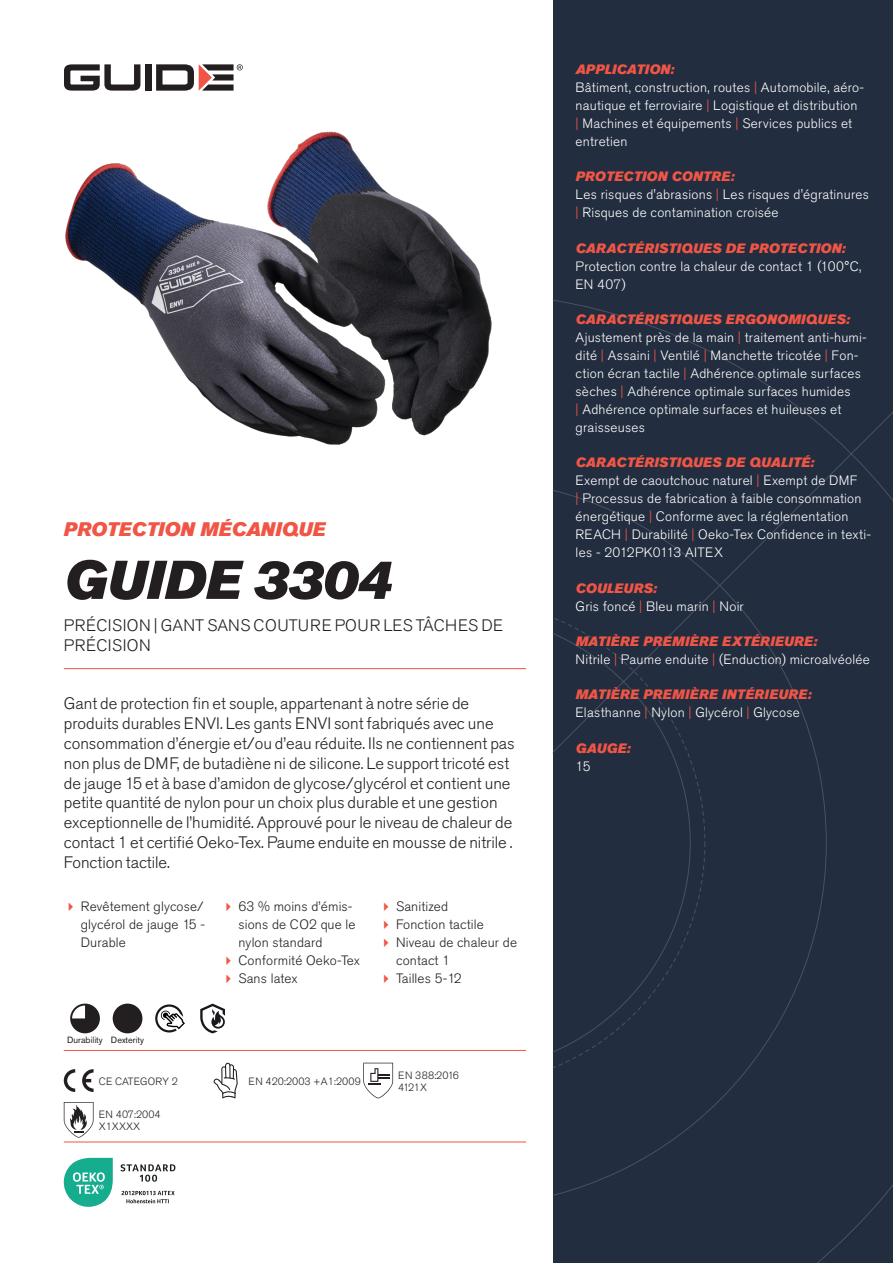
<style>
.page{position:relative;width:893px;height:1263px;background:#fff}
.page>*{position:absolute;margin:0;border:0;box-sizing:border-box;transform-origin:0 0}
.Rubrik{font:italic 54px "Akzidenz Grotesk Pro Super";color:#231f20}
.Överrubrik{font:italic 19.5px "Akzidenz Grotesk Pro Super";color:#f05545}
.Ingress{font:300 16.5px/19.8px "Akzidenz Grotesk Pro";color:#231f20}
.Product_-_AltSegment{font:300 16.5px/19.8px "Akzidenz Grotesk Pro";letter-spacing:.03em;color:#231f20}
.Produkt_-_Brödtext{font:300 13.5px/18px "Akzidenz Grotesk Pro";letter-spacing:.02em;color:#fff}
.Produkt_-_Namn{font:italic 13.5px "Akzidenz Grotesk Pro Super";letter-spacing:.015em;color:#f05545}
.t1{font:300 13.5px/18px "Akzidenz Grotesk Pro";letter-spacing:.01em;color:#231f20}
.t2{font:300 10.5px "Akzidenz Grotesk Pro";color:#231f20}
.Produkt_-_Egenskaper{font:9px "Akzidenz Grotesk Pro";color:#231f20}
.s1{color:#f05545}
</style>
<div class="page">
<div style="left:145px;top:64px;width:7px;height:27px;background:#231f20"></div>
<svg style="left:156px;top:64px;width:87px;height:27px"></svg>
<svg style="left:64px;top:64px;width:76px;height:27px"></svg>
<div style="left:553px;top:0;width:340px;height:1263px;background:#222d3f"></div>
<svg style="left:553px;top:300px;width:340px;height:963px"></svg>
<hr style="left:64px;top:1050px;width:462px;height:1px;background:#f05545">
<hr style="left:64px;top:1142px;width:462px;height:1px;background:#f05545">
<svg style="left:70px;top:1003px;width:30px;height:30px"></svg>
<div style="left:113px;top:1003px;width:29px;height:30px;background:#231f20;border-radius:50%"></div>
<svg style="left:155px;top:1004px;width:30px;height:28px"></svg>
<svg style="left:200px;top:1003px;width:25px;height:30px"></svg>
<svg style="left:64px;top:1069px;width:11px;height:23px"></svg>
<svg style="left:82px;top:1069px;width:12px;height:23px"></svg>
<svg style="left:214px;top:1063px;width:24px;height:35px"></svg>
<svg style="left:363px;top:1063px;width:30px;height:35px"></svg>
<svg style="left:64px;top:1102px;width:30px;height:36px"></svg>
<svg style="left:64px;top:1158px;width:49px;height:49px"></svg>
<svg style="left:121px;top:1164px;width:54px;height:18px"></svg>
<svg style="left:121px;top:1191px;width:54px;height:12px"></svg>
<img style="left:65px;top:131px;width:427px;height:314px">
<hr style="left:64px;top:668px;width:462px;height:1px;background:#f05545">
<p class="Överrubrik" style="left:64px;top:517px;width:264px">PROTECTION MÉCANIQUE</p>
<p class="Rubrik" style="left:64px;top:545px;width:329px">GUIDE 3304</p>
<p class="Product_-_AltSegment" style="left:64px;top:616px;width:441px">PRÉCISION | GANT SANS COUTURE POUR LES TÂCHES DE<br>PRÉCISION</p>
<p class="Ingress" style="left:64px;top:694px;width:452px">Gant de protection fin et souple, appartenant à notre série de produits durables ENVI. Les gants ENVI sont fabriqués avec une consommation d’énergie et/ou d’eau réduite. Ils ne contiennent pas non plus de DMF, de butadiène ni de silicone. Le support tricoté est de jauge 15 et à base d’amidon de glycose/glycérol et contient une petite quantité de nylon pour un choix plus durable et une gestion exceptionnelle de l’humidité. Approuvé pour le niveau de chaleur de contact 1 et certifié Oeko-Tex. Paume enduite en mousse de nitrile .<br>Fonction tactile.</p>
<p class="t1" style="left:81px;top:897px;width:126px;text-align:justify">Revêtement glycose/ glycérol de jauge 15 - Durable</p>
<p class="t1" style="left:238px;top:897px;width:119px">63 % moins d’émis&shy;sions de CO2 que le nylon standard</p>
<p class="t1" style="left:238px;top:951px;width:123px">Conformité Oeko-Tex</p>
<p class="t1" style="left:238px;top:969px;width:61px">Sans latex</p>
<p class="Produkt_-_Egenskaper" style="left:67px;top:1034px;width:37px">Durability</p>
<p class="Produkt_-_Egenskaper" style="left:111px;top:1034px;width:35px">Dexterity</p>
<p class="t2" style="left:99px;top:1074px;width:81px">CE CATEGORY 2</p>
<p class="t2" style="left:248px;top:1074px;width:114px">EN 420:2003 +A1:2009</p>
<p class="t2" style="left:99px;top:1107px;width:63px">EN 407:2004</p>
<p class="t2" style="left:99px;top:1119px;width:43px">X1XXXX</p>
<p class="t1" style="left:396px;top:897px;width:53px">Sanitized</p>
<p class="t1" style="left:396px;top:915px;width:89px">Fonction tactile</p>
<p class="t1" style="left:396px;top:933px;width:123px">Niveau de chaleur de contact 1</p>
<p class="t1" style="left:396px;top:969px;width:67px">Tailles 5-12</p>
<p class="t2" style="left:398px;top:1068px;width:62px">EN 388:2016</p>
<p class="t2" style="left:398px;top:1080px;width:30px">4121X</p>
<p class="Produkt_-_Namn" style="left:576px;top:60px;width:100px">APPLICATION:</p>
<p class="Produkt_-_Brödtext" style="left:576px;top:78px;width:290px">Bâtiment, construction, routes <span class="s1">|</span> Automobile, aéro&shy;nautique et ferroviaire <span class="s1">|</span> Logistique et distribution<br><span class="s1">|</span> Machines et équipements <span class="s1">|</span> Services publics et entretien</p>
<p class="Produkt_-_Namn" style="left:576px;top:168px;width:160px">PROTECTION CONTRE:</p>
<p class="Produkt_-_Brödtext" style="left:576px;top:186px;width:295px">Les risques d'abrasions <span class="s1">|</span> Les risques d'égratinures <span class="s1">|</span> Risques de contamination croisée</p>
<p class="Produkt_-_Namn" style="left:576px;top:239px;width:271px">CARACTÉRISTIQUES DE PROTECTION:</p>
<p class="Produkt_-_Brödtext" style="left:576px;top:257px;width:287px">Protection contre la chaleur de contact 1 (100°C,<br>EN 407)</p>
<p class="Produkt_-_Namn" style="left:576px;top:310px;width:276px">CARACTÉRISTIQUES ERGONOMIQUES:</p>
<p class="Produkt_-_Brödtext" style="left:576px;top:328px;width:293px">Ajustement près de la main <span class="s1">|</span> traitement anti-humi&shy;dité <span class="s1">|</span> Assaini <span class="s1">|</span> Ventilé <span class="s1">|</span> Manchette tricotée <span class="s1">|</span> Fon&shy;ction écran tactile <span class="s1">|</span> Adhérence optimale surfaces sèches <span class="s1">|</span> Adhérence optimale surfaces humides<br><span class="s1">|</span> Adhérence optimale surfaces et huileuses et graisseuses</p>
<p class="Produkt_-_Namn" style="left:576px;top:454px;width:240px">CARACTÉRISTIQUES DE QUALITÉ:</p>
<p class="Produkt_-_Brödtext" style="left:576px;top:472px;width:297px">Exempt de caoutchouc naturel <span class="s1">|</span> Exempt de DMF<br><span class="s1">|</span> Processus de fabrication à faible consommation énergétique <span class="s1">|</span> Conforme avec la réglementation REACH <span class="s1">|</span> Durabilité <span class="s1">|</span> Oeko-Tex Confidence in texti&shy;les - 2012PK0113 AITEX</p>
<p class="Produkt_-_Namn" style="left:576px;top:579px;width:83px">COULEURS:</p>
<p class="Produkt_-_Brödtext" style="left:576px;top:597px;width:170px">Gris foncé <span class="s1">|</span> Bleu marin <span class="s1">|</span> Noir</p>
<p class="Produkt_-_Namn" style="left:576px;top:632px;width:243px">MATIÈRE PREMIÈRE EXTÉRIEURE:</p>
<p class="Produkt_-_Brödtext" style="left:576px;top:650px;width:296px">Nitrile <span class="s1">|</span> Paume enduite <span class="s1">|</span> (Enduction) microalvéolée</p>
<p class="Produkt_-_Namn" style="left:576px;top:686px;width:237px">MATIÈRE PREMIÈRE INTÉRIEURE:</p>
<p class="Produkt_-_Brödtext" style="left:576px;top:704px;width:226px">Elasthanne <span class="s1">|</span> Nylon <span class="s1">|</span> Glycérol <span class="s1">|</span> Glycose</p>
<p class="Produkt_-_Namn" style="left:576px;top:739px;width:56px">GAUGE:</p>
<p class="Produkt_-_Brödtext" style="left:576px;top:757px;width:17px">15</p>
</div>
